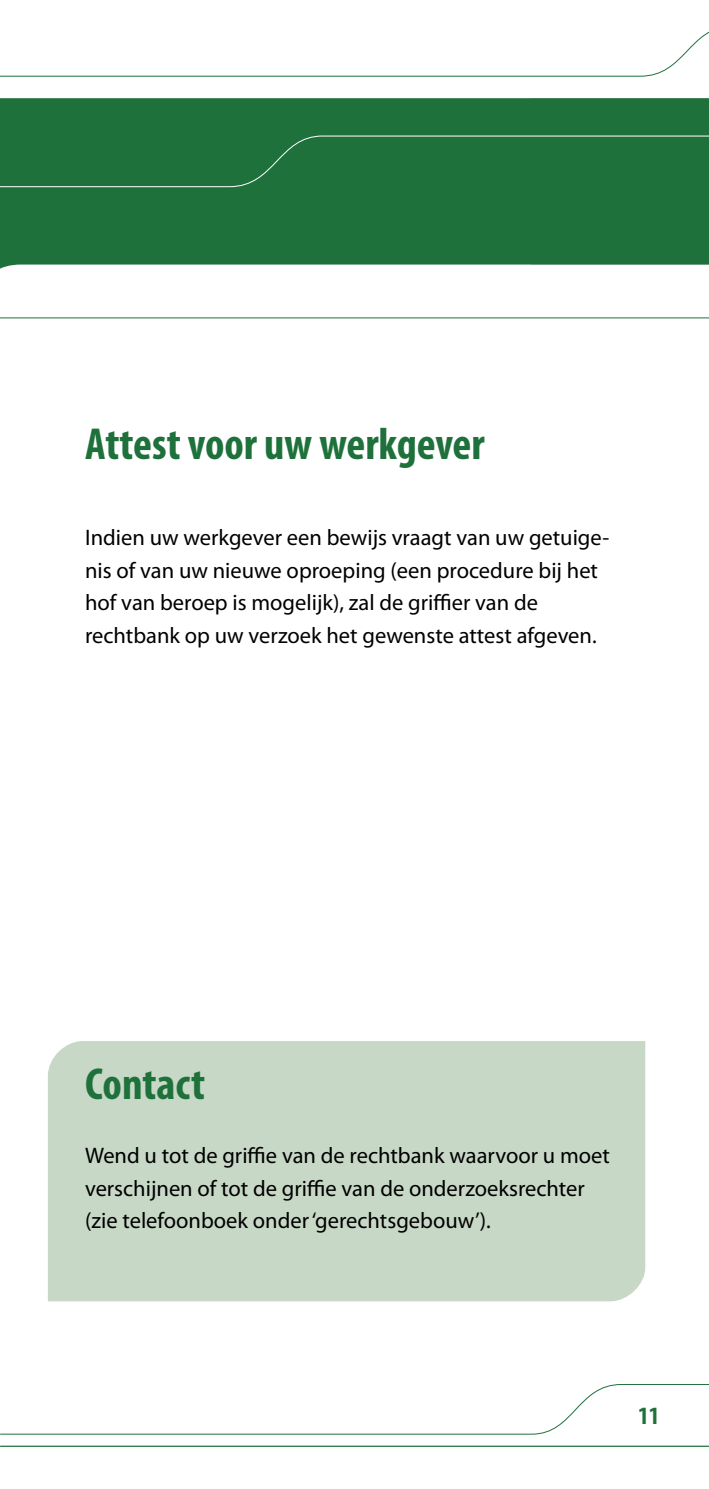
<style>
.page{position:relative;width:709px;height:1489px;background:#fff}
.page>*{position:absolute;margin:0;border:0;box-sizing:border-box;transform-origin:0 0}
.t1{font:700 condensed 45px "Myriad Pro";color:#1f713c}
.t2{font:700 condensed 25px "Myriad Pro";color:#1f713c}
.t3{font:22.5px/32.5px "Myriad Pro";color:#000}
</style>
<div class="page">
<svg style="left:0;top:1384px;width:709px;height:63px"></svg>
<hr style="left:0;top:1445px;width:709px;height:1px;background:#1f713c">
<svg style="left:0;top:31px;width:709px;height:46px"></svg>
<div style="left:0;top:98px;width:709px;height:171px;background:#1f713c"></div>
<div style="left:0;top:135px;width:709px;height:52px;background:#1f713c"></div>
<svg style="left:0;top:317px;width:709px;height:1px"></svg>
<div style="left:48px;top:1041px;width:597px;height:260px;background:#c8d8c6"></div>
<h1 class="t1" style="left:85px;top:416px;width:401px">Attest voor uw werkgever</h1>
<p class="t3" style="left:85px;top:521px;width:526px">Indien uw werkgever een bewijs vraagt van uw getuige&shy;nis of van uw nieuwe oproeping (een procedure bij het hof van beroep is mogelijk), zal de griffier van de rechtbank op uw verzoek het gewenste attest afgeven.</p>
<h1 class="t1" style="left:85px;top:1055px;width:121px">Contact</h1>
<p class="t3" style="left:85px;top:1138px;width:526px">Wend u tot de griffie van de rechtbank waarvoor u moet verschijnen of tot de griffie van de onderzoeksrechter (zie telefoonboek onder ‘gerechtsgebouw’).</p>
<p class="t2" style="left:638px;top:1400px;width:23px">11</p>
</div>
